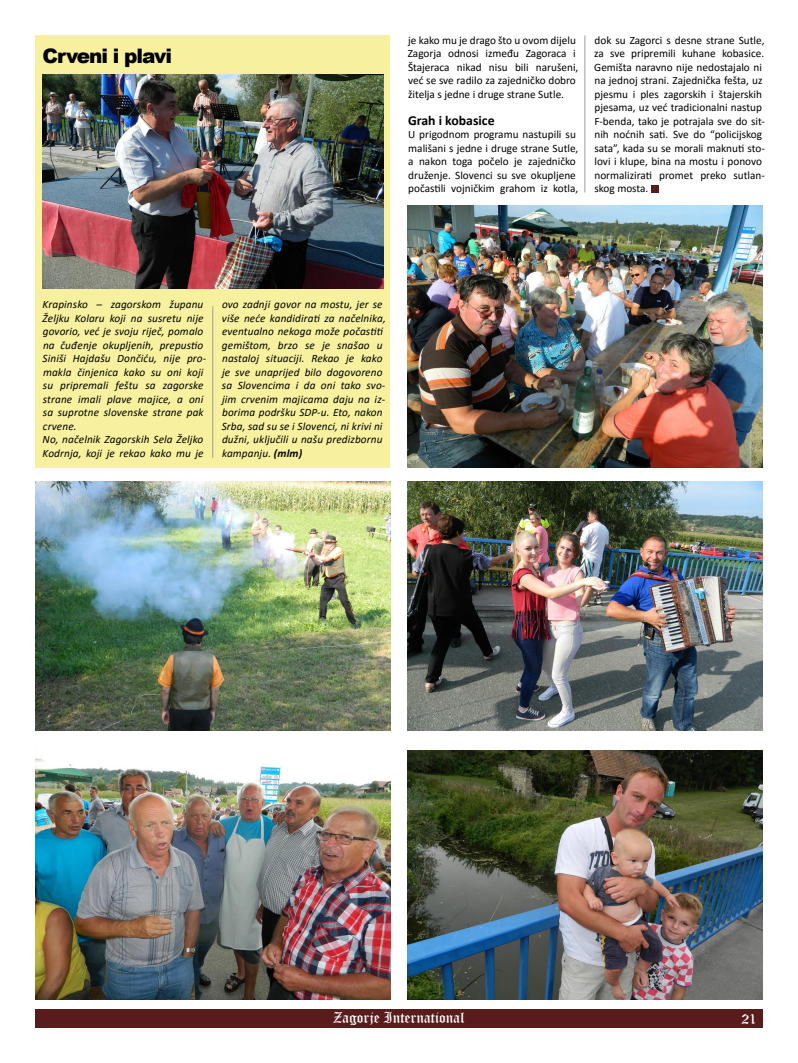
<style>
.page{position:relative;width:798px;height:1063px;background:#fff}
.page>*{position:absolute;margin:0;border:0;box-sizing:border-box;transform-origin:0 0}
.t1{font:900 20px "Arial";letter-spacing:-.05em;color:#000}
.t2{font:15px "Old English Text";color:#fff}
.t3{font:700 13.75px "Calibri";color:#000}
.t4{font:11.25px/13.5px "Calibri";color:#000}
.t5{font:italic 11.25px/13.5px "Calibri";letter-spacing:.01em;color:#000}
.s1{font-weight:700}
</style>
<div class="page">
<div style="left:35px;top:1009px;width:727px;height:19px;background:#581c1c"></div>
<div style="left:650px;top:185px;width:7px;height:7px;background:#581c1c"></div>
<div style="left:35px;top:35px;width:355px;height:433px;background:#f7f19f"></div>
<img style="left:43px;top:74px;width:340px;height:215px">
<img style="left:407px;top:206px;width:355px;height:262px">
<img style="left:35px;top:482px;width:355px;height:249px">
<img style="left:407px;top:482px;width:355px;height:249px">
<img style="left:35px;top:750px;width:355px;height:249px">
<img style="left:407px;top:750px;width:355px;height:249px">
<hr style="left:212px;top:306px;width:1px;height:152px;background:#9c9b9b">
<hr style="left:584px;top:35px;width:1px;height:158px;background:#9c9b9b">
<h1 class="t1" style="left:42px;top:41px;width:131px">Crveni i plavi</h1>
<p class="t4" style="left:407px;top:33px;width:172px">je kako mu je drago što u ovom dijelu Zagorja odnosi između Zagoraca i Štajeraca nikad nisu bili narušeni, već se sve radilo za zajedničko dobro žitelja s jedne i druge strane Sutle.</p>
<p class="t3" style="left:408px;top:111px;width:88px">Grah i kobasice</p>
<p class="t4" style="left:408px;top:128px;width:172px">U prigodnom programu nastupili su mališani s jedne i druge strane Sutle, a nakon toga počelo je zajedničko druženje. Slovenci su sve okupljene počastili vojničkim grahom iz kotla,</p>
<p class="t4" style="left:594px;top:33px;width:172px">dok su Zagorci s desne strane Sutle, za sve pripremili kuhane kobasice.<br>Gemišta naravno nije nedostajalo ni na jednoj strani. Zajednička fešta, uz pjesmu i ples zagorskih i štajerskih pjesama, uz već tradicionalni nastup F-benda, tako je potrajala sve do sit&shy;nih noćnih sati. Sve do “policijskog sata”, kada su se morali maknuti sto&shy;lovi i klupe, bina na mostu i ponovo normalizirati promet preko sutlan&shy;skog mosta.</p>
<p class="t5" style="left:43px;top:297px;width:165px">Krapinsko – zagorskom županu<br>Željku Kolaru koji na susretu nije govorio, već je svoju riječ, pomalo na čuđenje okupljenih, prepustio<br>Siniši Hajdašu Dončiću, nije pro&shy;makla činjenica kako su oni koji su pripremali feštu sa zagorske strane imali plave majice, a oni sa suprotne slovenske strane pak crvene.<br>No, načelnik Zagorskih Sela Željko<br>Kodrnja, koji je rekao kako mu je</p>
<p class="t5" style="left:222px;top:297px;width:165px">ovo zadnji govor na mostu, jer se više neće kandidirati za načelnika, eventualno nekoga može počastiti gemištom, brzo se je snašao u nastaloj situaciji. Rekao je kako je sve unaprijed bilo dogovoreno sa Slovencima i da oni tako svo&shy;jim crvenim majicama daju na iz&shy;borima podršku SDP-u. Eto, nakon<br>Srba, sad su se i Slovenci, ni krivi ni dužni, uključili u našu predizbornu kampanju. <span class="s1">(mlm)</span></p>
<h2 class="t2" style="left:333px;top:1008px;width:133px">Zagorje International</h2>
<h2 class="t2" style="left:741px;top:1009px;width:17px">21</h2>
</div>
